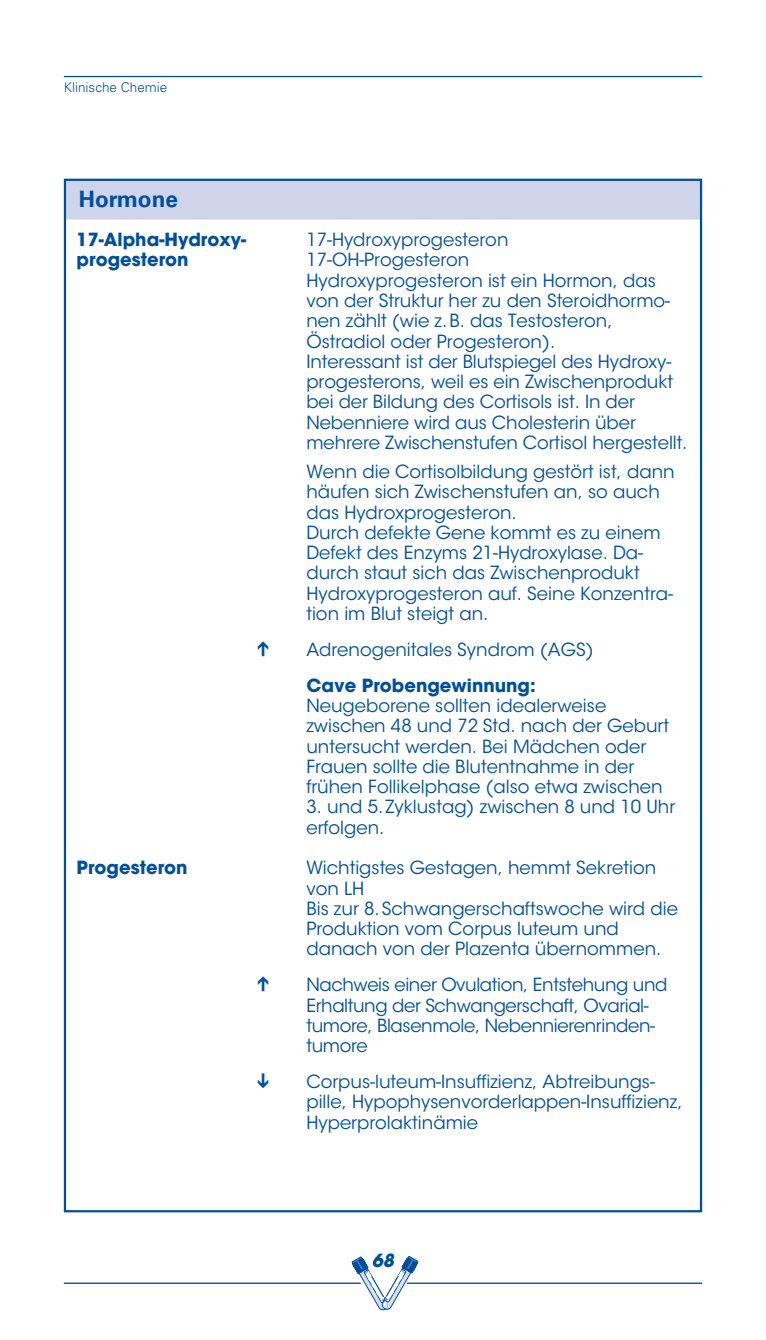
<style>
.page{position:relative;width:766px;height:1340px;background:#fff}
.page>*{position:absolute;margin:0;border:0;box-sizing:border-box;transform-origin:0 0}
.t1{font:700 22.5px "Univers LT Std";color:#004f9f}
.t2{font:18px/20.2px "ITC Avant Garde Std";color:#004f9f}
.t3{font:18px/20.2px "ITC Avant Garde Std";letter-spacing:-.02em;color:#004f9f}
.t4{font:700 18px "ITC Avant Garde Std";color:#004f9f}
.t5{font:italic 700 18px "Avant Garde";color:#004f9f}
.t6{font:300 13.5px "Univers LT Std";color:#004f9f}
</style>
<div class="page">
<hr style="left:64px;top:76px;width:638px;height:1px;background:#004f9f">
<hr style="left:64px;top:1282px;width:296px;height:1px;background:#004f9f">
<hr style="left:407px;top:1282px;width:295px;height:1px;background:#004f9f">
<svg style="left:352px;top:1256px;width:66px;height:54px"></svg>
<div style="left:66px;top:179px;width:633px;height:40px;background:#cfd4eb"></div>
<p class="t6" style="left:64px;top:80px;width:105px">Klinische Chemie</p>
<p class="t1" style="left:79px;top:186px;width:101px">Hormone</p>
<p class="t4" style="left:77px;top:228px;width:171px">17-Alpha-Hydroxy-</p>
<p class="t2" style="left:306px;top:230px;width:203px">17-Hydroxyprogesteron</p>
<p class="t4" style="left:77px;top:248px;width:113px">progesteron</p>
<p class="t2" style="left:306px;top:250px;width:382px">17-OH-Progesteron<br>Hydroxyprogesteron ist ein Hormon, das von der Struktur her zu den Steroidhormo&shy;nen zählt (wie z.B. das Testosteron, Östradiol oder Progesteron).<br>Interessant ist der Blutspiegel des Hydroxy&shy;progesterons, weil es ein Zwischenprodukt bei der Bildung des Cortisols ist. In der Nebenniere wird aus Cholesterin über mehrere Zwischenstufen Cortisol hergestellt.</p>
<p class="t2" style="left:306px;top:461px;width:369px">Wenn die Cortisolbildung gestört ist, dann häufen sich Zwischenstufen an, so auch das Hydroxprogesteron.<br>Durch defekte Gene kommt es zu einem Defekt des Enzyms 21-Hydroxylase. Da&shy;durch staut sich das Zwischenprodukt Hydroxyprogesteron auf. Seine Konzentra&shy;tion im Blut steigt an.</p>
<p class="t2" style="left:306px;top:639px;width:289px">Adrenogenitales Syndrom (AGS)</p>
<p class="t4" style="left:306px;top:673px;width:231px">Cave Probengewinnung:</p>
<p class="t2" style="left:306px;top:695px;width:364px">Neugeborene sollten idealerweise zwischen 48 und 72 Std. nach der Geburt untersucht werden. Bei Mädchen oder Frauen sollte die Blutentnahme in der frühen Follikelphase (also etwa zwischen</p>
<p class="t2" style="left:306px;top:797px;width:370px">3. und 5. Zyklustag) zwischen 8 und 10 Uhr erfolgen.</p>
<p class="t4" style="left:77px;top:856px;width:112px">Progesteron</p>
<p class="t2" style="left:306px;top:857px;width:373px">Wichtigstes Gestagen, hemmt Sekretion von LH<br>Bis zur 8.Schwangerschaftswoche wird die<br>Produktion vom Corpus luteum und danach von der Plazenta übernommen.</p>
<p class="t3" style="left:306px;top:974px;width:362px">Nachweis einer Ovulation, Entstehung und Erhaltung der Schwangerschaft, Ovarial&shy;tumore, Blasenmole, Nebennierenrinden&shy;tumore</p>
<p class="t2" style="left:306px;top:1071px;width:377px">Corpus-luteum-Insuffizienz, Abtreibungs&shy;pille, Hypophysenvorderlappen-Insuffizienz,<br>Hyperprolaktinämie</p>
<p class="t5" style="left:372px;top:1249px;width:24px">68</p>
</div>
